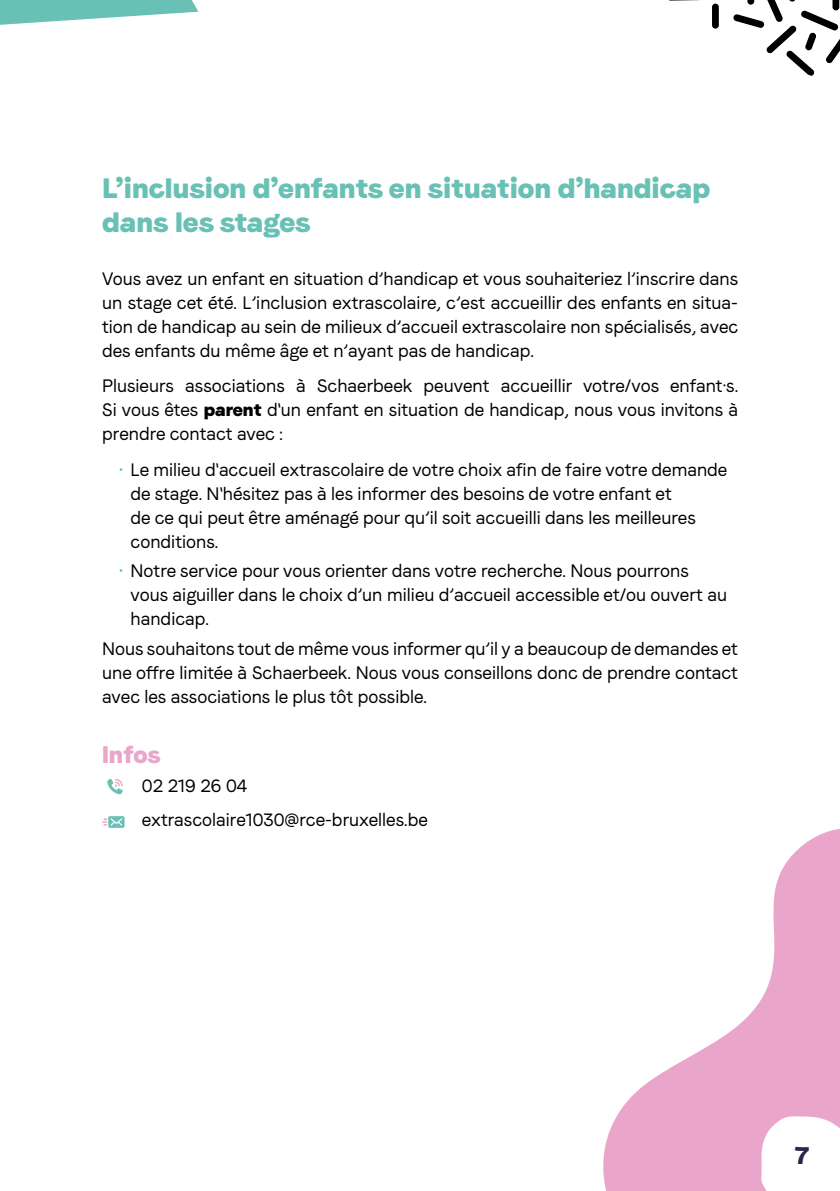
<style>
.page{position:relative;width:840px;height:1191px;background:#fff}
.page>*{position:absolute;margin:0;border:0;box-sizing:border-box;transform-origin:0 0}
.t1{font:28px/33.6px "Faro Display Lucky";color:#69c1b5}
.Titre_2{font:24px "Faro Display Lucky";color:#e9a6ca}
.Titre_1{font:24px "Faro Display Lucky";color:#242748}
.Texte_Intro{font:18px/24px "Faro Regular Lucky";color:#000;text-align:justify}
.mail__tel{font:18px "Faro Regular Lucky";color:#000}
.s1{font-family:"Faro Display Lucky"}
.s2{color:#46bccd}
</style>
<div class="page">
<svg style="left:603px;top:829px;width:236px;height:362px"></svg>
<svg style="left:668px;top:0;width:31px;height:1px"></svg>
<div style="left:711px;top:4px;width:7px;height:25px;background:#000;border-radius:3px"></div>
<svg style="left:733px;top:0;width:106px;height:76px"></svg>
<svg style="left:0;top:0;width:198px;height:25px"></svg>
<svg style="left:751px;top:1115px;width:88px;height:76px"></svg>
<svg style="left:107px;top:778px;width:16px;height:16px"></svg>
<svg style="left:102px;top:816px;width:22px;height:12px"></svg>
<p class="t1" style="left:102px;top:170px;width:609px">L’inclusion d’enfants en situation d’handicap dans les stages</p>
<p class="Texte_Intro" style="left:102px;top:266px;width:637px">Vous avez un enfant en situation d’handicap et vous souhaiteriez l’inscrire dans un stage cet été. L’inclusion extrascolaire, c’est accueillir des enfants en situa&shy;tion de handicap au sein de milieux d’accueil extrascolaire non spécialisés, avec des enfants du même âge et n’ayant pas de handicap.</p>
<p class="Texte_Intro" style="left:102px;top:373px;width:637px">Plusieurs associations à Schaerbeek peuvent accueillir votre/vos enfant·s.<br>Si vous êtes <span class="s1">parent</span> d'un enfant en situation de handicap, nous vous invitons à prendre contact avec :</p>
<p class="Texte_Intro" style="left:130px;top:456px;width:598px;text-align:left;text-indent:-11px"><span class="s2">•</span> Le milieu d'accueil extrascolaire de votre choix afin de faire votre demande de stage. N'hésitez pas à les informer des besoins de votre enfant et<br>de ce qui peut être aménagé pour qu’il soit accueilli dans les meilleures conditions.</p>
<p class="Texte_Intro" style="left:130px;top:558px;width:597px;text-align:left;text-indent:-11px"><span class="s2">•</span> Notre service pour vous orienter dans votre recherche. Nous pourrons vous aiguiller dans le choix d’un milieu d’accueil accessible et/ou ouvert au handicap.</p>
<p class="Texte_Intro" style="left:102px;top:636px;width:637px">Nous souhaitons tout de même vous informer qu’il y a beaucoup de demandes et une offre limitée à Schaerbeek. Nous vous conseillons donc de prendre contact avec les associations le plus tôt possible.</p>
<p class="Titre_2" style="left:102px;top:736px;width:60px">Infos</p>
<p class="Texte_Intro" style="left:142px;top:773px;width:107px">02 219 26 04</p>
<p class="mail__tel" style="left:142px;top:807px;width:287px">extrascolaire1030@rce-bruxelles.be</p>
<p class="Titre_1" style="left:783px;top:1137px;width:26px">77</p>
</div>
